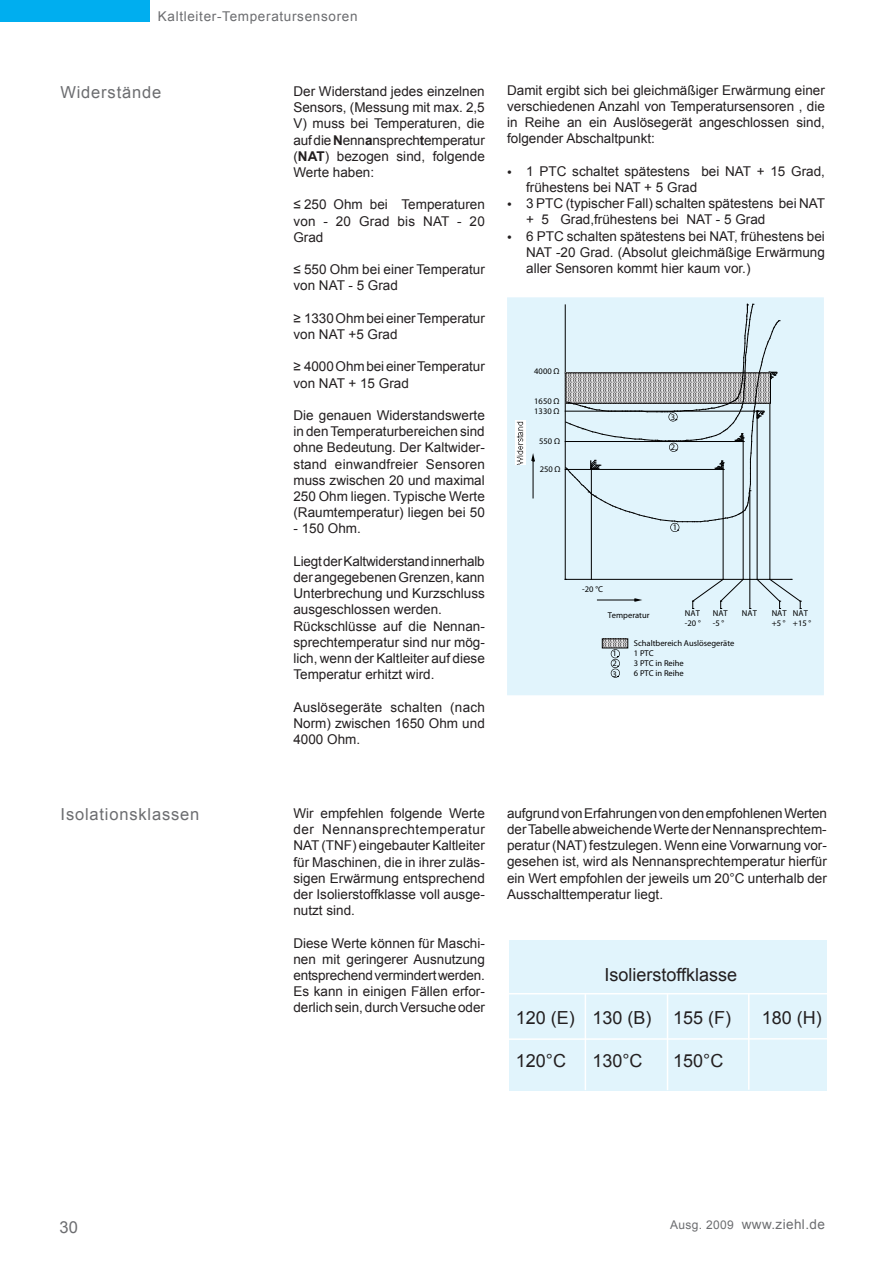
<style>
.page{position:relative;width:893px;height:1263px;background:#fff}
.page>*{position:absolute;margin:0;border:0;box-sizing:border-box;transform-origin:0 0}
.t1{font:18px "Arial";color:#231f20}
.t2{font:16.5px "Arial";letter-spacing:.05em;color:#6c6d70}
.t3{font:13.5px/16.2px "Arial";color:#231f20;text-align:justify}
.t4{font:13.5px "Arial";letter-spacing:.05em;color:#6c6d70}
.t5{font:13.5px "Arial";letter-spacing:.03em;color:#6c6d70}
.t6{font:8.55px/10.4px "Myriad Pro";color:#000}
.s1{font-weight:700}
.s2{font-size:12px}
</style>
<div class="page">
<div style="left:0;top:0;width:149px;height:22px;background:#00aeef"></div>
<div style="left:507px;top:297px;width:317px;height:398px;background:#e1f4fc"></div>
<hr style="left:565px;top:305px;width:1px;height:274px;background:#000">
<hr style="left:565px;top:579px;width:226px;height:1px;background:#000">
<hr style="left:591px;top:465px;width:1px;height:114px;background:#000">
<hr style="left:723px;top:463px;width:1px;height:116px;background:#000">
<hr style="left:743px;top:438px;width:1px;height:141px;background:#000">
<hr style="left:749px;top:491px;width:1px;height:88px;background:#000">
<hr style="left:757px;top:412px;width:1px;height:167px;background:#000">
<hr style="left:770px;top:373px;width:1px;height:206px;background:#000">
<hr style="left:597px;top:600px;width:37px;height:1px;background:#000">
<svg style="left:634px;top:598px;width:8px;height:4px"></svg>
<svg style="left:692px;top:578px;width:109px;height:31px"></svg>
<img style="left:515px;top:420px;width:11px;height:45px">
<hr style="left:533px;top:461px;width:1px;height:37px;background:#000">
<svg style="left:531px;top:453px;width:4px;height:9px"></svg>
<svg style="left:604px;top:640px;width:22px;height:6px"></svg>
<div style="left:602px;top:638px;width:26px;height:10px;border:1px solid #000"></div>
<svg style="left:611px;top:649px;width:9px;height:29px"></svg>
<svg style="left:565px;top:304px;width:215px;height:228px"></svg>
<div style="left:509px;top:941px;width:317px;height:150px;background:#e1f4fc"></div>
<hr style="left:508px;top:993px;width:319px;height:1px;background:#fff">
<hr style="left:508px;top:1038px;width:319px;height:2px;background:#fff">
<hr style="left:667px;top:994px;width:1px;height:96px;background:#fff">
<hr style="left:585px;top:994px;width:1px;height:96px;background:#fff">
<hr style="left:748px;top:993px;width:1px;height:97px;background:#fff">
<p class="t4" style="left:158px;top:7px;width:201px">Kaltleiter-Temperatursensoren</p>
<p class="t2" style="left:60px;top:81px;width:102px">Widerstände</p>
<p class="t3" style="left:293px;top:83px;width:193px">Der Widerstand jedes einzelnen Sensors, (Messung mit max. 2,5<br>V) muss bei Temperaturen, die auf die <span class="s1">N</span>enn<span class="s1">a</span>nsprech<span class="s1">t</span>emperatur (<span class="s1">NAT</span>) bezogen sind, folgende Werte haben:</p>
<p class="t3" style="left:293px;top:197px;width:193px">≤ 250 Ohm bei Temperaturen von - 20 Grad bis NAT - 20<br>Grad</p>
<p class="t3" style="left:293px;top:261px;width:193px">≤ 550 Ohm bei einer Temperatur von NAT - 5 Grad</p>
<p class="t3" style="left:293px;top:310px;width:193px">≥ 1330 Ohm bei einer Temperatur von NAT +5 Grad</p>
<p class="t3" style="left:293px;top:359px;width:193px">≥ 4000 Ohm bei einer Temperatur von NAT + 15 Grad</p>
<p class="t3" style="left:293px;top:407px;width:193px">Die genauen Widerstandswerte in den Temperaturbereichen sind ohne Bedeutung. Der Kaltwider&shy;stand einwandfreier Sensoren muss zwischen 20 und maximal 250 Ohm liegen. Typische Werte (Raumtemperatur) liegen bei 50</p>
<p class="t3" style="left:293px;top:521px;width:69px">- 150 Ohm.</p>
<p class="t3" style="left:293px;top:553px;width:193px;text-align:left">Liegt der Kaltwiderstand innerhalb der angegebenen Grenzen, kann<br>Unterbrechung und Kurzschluss ausgeschlossen werden.<br>Rückschlüsse auf die Nennan&shy;sprechtemperatur sind nur mög&shy;lich, wenn der Kaltleiter auf diese<br>Temperatur erhitzt wird.</p>
<p class="t3" style="left:293px;top:699px;width:193px">Auslösegeräte schalten (nach Norm) zwischen 1650 Ohm und 4000 Ohm.</p>
<p class="t3" style="left:507px;top:82px;width:319px">Damit ergibt sich bei gleichmäßiger Erwärmung einer verschiedenen Anzahl von Temperatursensoren , die in Reihe an ein Auslösegerät angeschlossen sind, folgender Abschaltpunkt:</p>
<p class="t3" style="left:526px;top:163px;width:300px;text-align:left">1 PTC schaltet spätestens bei NAT + 15 Grad, frühestens bei NAT + 5 Grad<br>3 PTC (typischer Fall) schalten spätestens bei NAT + 5 Grad,frühestens bei NAT - 5 Grad<br>6 PTC schalten spätestens bei NAT, frühestens bei NAT -20 Grad. (Absolut gleichmäßige Erwärmung aller Sensoren kommt hier kaum vor.)</p>
<p class="t3" style="left:507px;top:164px;width:6px">•</p>
<p class="t3" style="left:507px;top:196px;width:6px">•</p>
<p class="t3" style="left:507px;top:229px;width:6px">•</p>
<p class="t6" style="left:534px;top:366px;width:27px">4000 Ω</p>
<p class="t6" style="left:534px;top:405px;width:27px">1330 Ω</p>
<p class="t6" style="left:534px;top:396px;width:27px">1650 Ω</p>
<p class="t6" style="left:540px;top:464px;width:22px">250 Ω</p>
<p class="t6" style="left:671px;top:411px;width:6px">3</p>
<p class="t6" style="left:671px;top:442px;width:6px">2</p>
<p class="t6" style="left:673px;top:522px;width:6px">1</p>
<p class="t6" style="left:582px;top:583px;width:22px">-20 °C</p>
<p class="t6" style="left:608px;top:609px;width:43px">Temperatur</p>
<p class="t6" style="left:685px;top:608px;width:17px">NAT -20 °</p>
<p class="t6" style="left:713px;top:608px;width:17px">NAT -5 °</p>
<p class="t6" style="left:742px;top:608px;width:17px">NAT</p>
<p class="t6" style="left:772px;top:608px;width:17px">NAT +5 °</p>
<p class="t6" style="left:793px;top:608px;width:20px">NAT +15 °</p>
<p class="t6" style="left:613px;top:648px;width:6px">1</p>
<p class="t6" style="left:613px;top:668px;width:6px">3</p>
<p class="t6" style="left:613px;top:658px;width:6px">2</p>
<p class="t6" style="left:634px;top:637px;width:102px">Schaltbereich Auslösegeräte<br>1 PTC<br>3 PTC in Reihe<br>6 PTC in Reihe</p>
<p class="t2" style="left:61px;top:803px;width:140px">Isolationsklassen</p>
<p class="t3" style="left:293px;top:805px;width:193px">Wir empfehlen folgende Werte der Nennansprechtemperatur NAT (TNF) eingebauter Kaltleiter für Maschinen, die in ihrer zuläs&shy;sigen Erwärmung entsprechend der Isolierstoffklasse voll ausge&shy;nutzt sind.</p>
<p class="t3" style="left:293px;top:935px;width:193px">Diese Werte können für Maschi&shy;nen mit geringerer Ausnutzung entsprechend vermindert werden.<br>Es kann in einigen Fällen erfor&shy;derlich sein, durch Versuche oder</p>
<p class="t3" style="left:507px;top:805px;width:321px">aufgrund von Erfahrungen von den empfohlenen Werten der Tabelle abweichende Werte der Nennansprechtem&shy;peratur (NAT) festzulegen. Wenn eine Vorwarnung vor&shy;gesehen ist, wird als Nennansprechtemperatur hierfür ein Wert empfohlen der jeweils um 20°C unterhalb der Ausschalttemperatur liegt.</p>
<h1 class="t1" style="left:604px;top:963px;width:134px">Isolierstoffklasse</h1>
<h1 class="t1" style="left:516px;top:1006px;width:217px">120 (E) 130 (B) 155 (F)</h1>
<h1 class="t1" style="left:762px;top:1006px;width:62px">180 (H)</h1>
<h1 class="t1" style="left:516px;top:1049px;width:52px">120°C</h1>
<h1 class="t1" style="left:592px;top:1049px;width:52px">130°C</h1>
<h1 class="t1" style="left:673px;top:1049px;width:52px">150°C</h1>
<p class="t2" style="left:60px;top:1216px;width:20px">30</p>
<p class="t5" style="left:670px;top:1215px;width:156px"><span class="s2">Ausg. 2009</span> www.ziehl.de</p>
</div>
